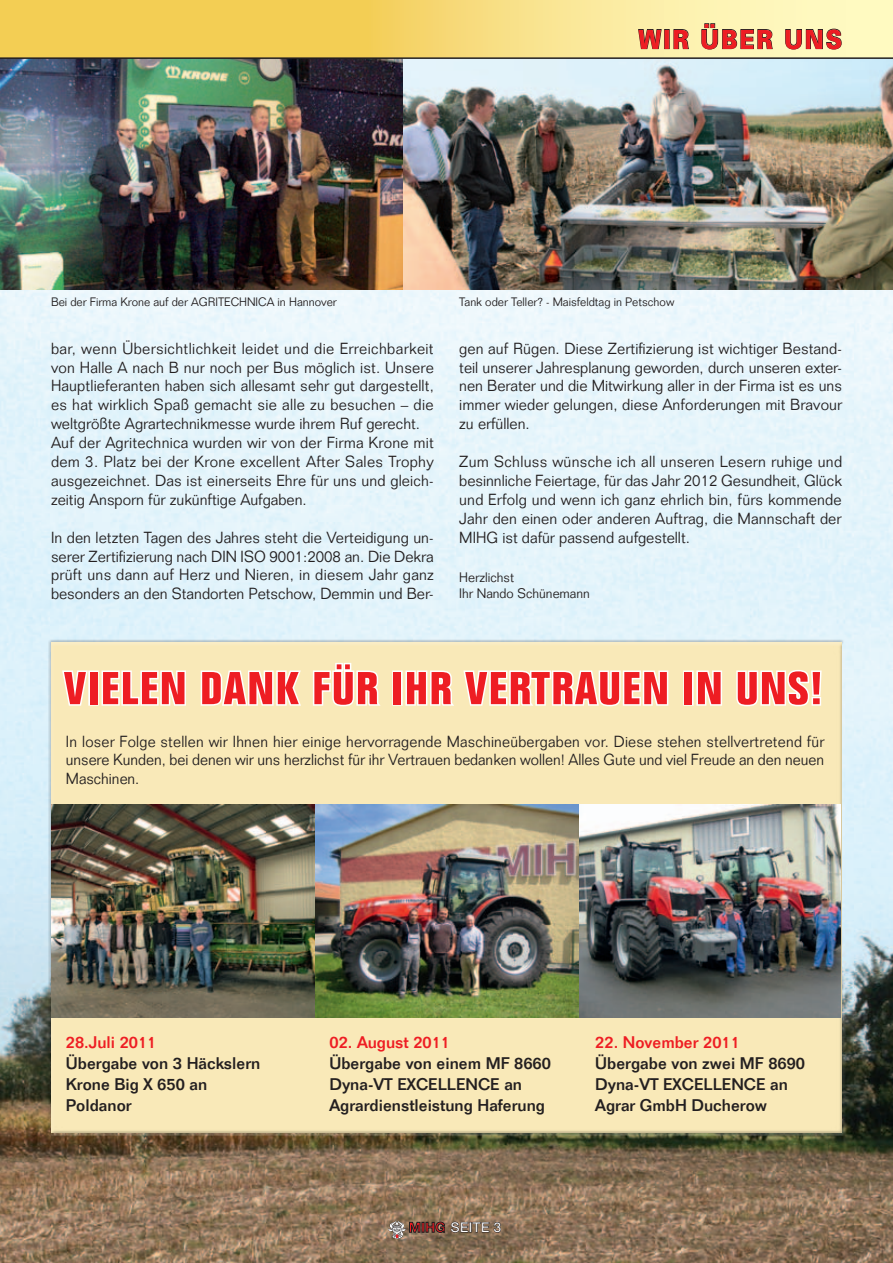
<style>
.page{position:relative;width:893px;height:1263px;background:#fff}
.page>*{position:absolute;margin:0;border:0;box-sizing:border-box;transform-origin:0 0}
.t1{font:700 condensed 45px "Folio";letter-spacing:.025em;color:#ee1d23;scale:1.12 1}
.t2{font:900 26.4px "Univers";letter-spacing:.08em;color:#ee1d23;scale:.86 1}
.t3{font:500 16.5px/21px "Folio";color:#231f20}
.t4{font:500 16.5px "Folio";color:#ee1d23}
.t5{font:300 15.75px/18.9px "Folio";letter-spacing:.01em;color:#231f20;text-align:justify;scale:.96 1}
.t6{font:300 15.75px/18.9px "Folio";letter-spacing:.01em;color:#231f20;text-align:justify;scale:.94 1}
.t7{font:300 13.5px/16.2px "Folio";color:#231f20;scale:.96 1}
.t8{font:13.35px "Helvetica Neue";letter-spacing:.04em;color:#fff}
.t9{font:300 12px "Folio";color:#231f20;scale:.96 1}
</style>
<div class="page">
<img style="left:0;top:289px;width:893px;height:974px">
<div style="left:48px;top:640px;width:797px;height:496px;background:#f9e9b8"></div>
<img style="left:0;top:59px;width:893px;height:230px">
<svg style="left:344px;top:0;width:549px;height:57px"></svg>
<div style="left:0;top:0;width:344px;height:57px;background:#f3ce54"></div>
<svg style="left:638px;top:27px;width:24px;height:30px"></svg>
<div style="left:664px;top:29px;width:6px;height:20px;border:1px solid #231f20"></div>
<svg style="left:673px;top:29px;width:16px;height:20px"></svg>
<svg style="left:701px;top:23px;width:72px;height:27px"></svg>
<svg style="left:785px;top:28px;width:57px;height:22px"></svg>
<hr style="left:0;top:57px;width:893px;height:2px;background:#231f20">
<svg style="left:62px;top:670px;width:26px;height:36px"></svg>
<div style="left:88px;top:670px;width:11px;height:36px;border:3px solid #fff"></div>
<svg style="left:101px;top:670px;width:85px;height:36px"></svg>
<svg style="left:200px;top:670px;width:101px;height:36px"></svg>
<svg style="left:313px;top:663px;width:68px;height:44px"></svg>
<div style="left:392px;top:670px;width:11px;height:36px;border:3px solid #fff"></div>
<svg style="left:405px;top:670px;width:264px;height:37px"></svg>
<div style="left:683px;top:670px;width:11px;height:36px;border:3px solid #fff"></div>
<svg style="left:696px;top:670px;width:26px;height:36px"></svg>
<svg style="left:736px;top:670px;width:86px;height:37px"></svg>
<img style="left:51px;top:805px;width:789px;height:212px">
<svg style="left:388px;top:1221px;width:113px;height:18px"></svg>
<h2 class="t2" style="left:638px;top:23px;width:238px">WIR ÜBER UNS</h2>
<p class="t9" style="left:51px;top:295px;width:299px">Bei der Firma Krone auf der AGRITECHNICA in Hannover</p>
<p class="t9" style="left:459px;top:295px;width:226px">Tank oder Teller? - Maisfeldtag in Petschow</p>
<p class="t5" style="left:51px;top:339px;width:400px;text-align:left">bar, wenn Übersichtlichkeit leidet und die Erreichbarkeit von Halle A nach B nur noch per Bus möglich ist. Unsere Hauptlieferanten haben sich allesamt sehr gut dargestellt, es hat wirklich Spaß gemacht sie alle zu besuchen – die weltgrößte Agrartechnikmesse wurde ihrem Ruf gerecht.<br>Auf der Agritechnica wurden wir von der Firma Krone mit dem 3. Platz bei der Krone excellent After Sales Trophy ausgezeichnet. Das ist einerseits Ehre für uns und gleich&shy;zeitig Ansporn für zukünftige Aufgaben.</p>
<p class="t5" style="left:51px;top:528px;width:400px">In den letzten Tagen des Jahres steht die Verteidigung un&shy;serer Zertifizierung nach DIN ISO 9001:2008 an. Die Dekra prüft uns dann auf Herz und Nieren, in diesem Jahr ganz besonders an den Standorten Petschow, Demmin und Ber-</p>
<p class="t5" style="left:459px;top:339px;width:400px">gen auf Rügen. Diese Zertifizierung ist wichtiger Bestand&shy;teil unserer Jahresplanung geworden, durch unseren exter&shy;nen Berater und die Mitwirkung aller in der Firma ist es uns immer wieder gelungen, diese Anforderungen mit Bravour zu erfüllen.</p>
<p class="t5" style="left:459px;top:452px;width:400px">Zum Schluss wünsche ich all unseren Lesern ruhige und besinnliche Feiertage, für das Jahr 2012 Gesundheit, Glück und Erfolg und wenn ich ganz ehrlich bin, fürs kommende Jahr den einen oder anderen Auftrag, die Mannschaft der MIHG ist dafür passend aufgestellt.</p>
<p class="t7" style="left:459px;top:569px;width:138px">Herzlichst<br>Ihr Nando Schünemann</p>
<h1 class="t1" style="left:64px;top:663px;width:679px">VIELEN DANK FÜR IHR VERTRAUEN IN UNS!</h1>
<p class="t6" style="left:66px;top:732px;width:808px">In loser Folge stellen wir Ihnen hier einige hervorragende Maschineübergaben vor. Diese stehen stellvertretend für unsere Kunden, bei denen wir uns herzlichst für ihr Vertrauen bedanken wollen! Alles Gute und viel Freude an den neuen Maschinen.</p>
<p class="t4" style="left:66px;top:1032px;width:92px">28.Juli 2011</p>
<p class="t3" style="left:66px;top:1053px;width:196px">Übergabe von 3 Häckslern<br>Krone Big X 650 an<br>Poldanor</p>
<p class="t4" style="left:330px;top:1032px;width:122px">02. August 2011</p>
<p class="t3" style="left:330px;top:1053px;width:223px">Übergabe von einem MF 8660<br>Dyna-VT EXCELLENCE an<br>Agrardienstleistung Haferung</p>
<p class="t8" style="left:451px;top:1219px;width:52px">Seite 3</p>
<p class="t4" style="left:595px;top:1032px;width:146px">22. November 2011</p>
<p class="t3" style="left:595px;top:1053px;width:211px">Übergabe von zwei MF 8690<br>Dyna-VT EXCELLENCE an<br>Agrar GmbH Ducherow</p>
</div>
